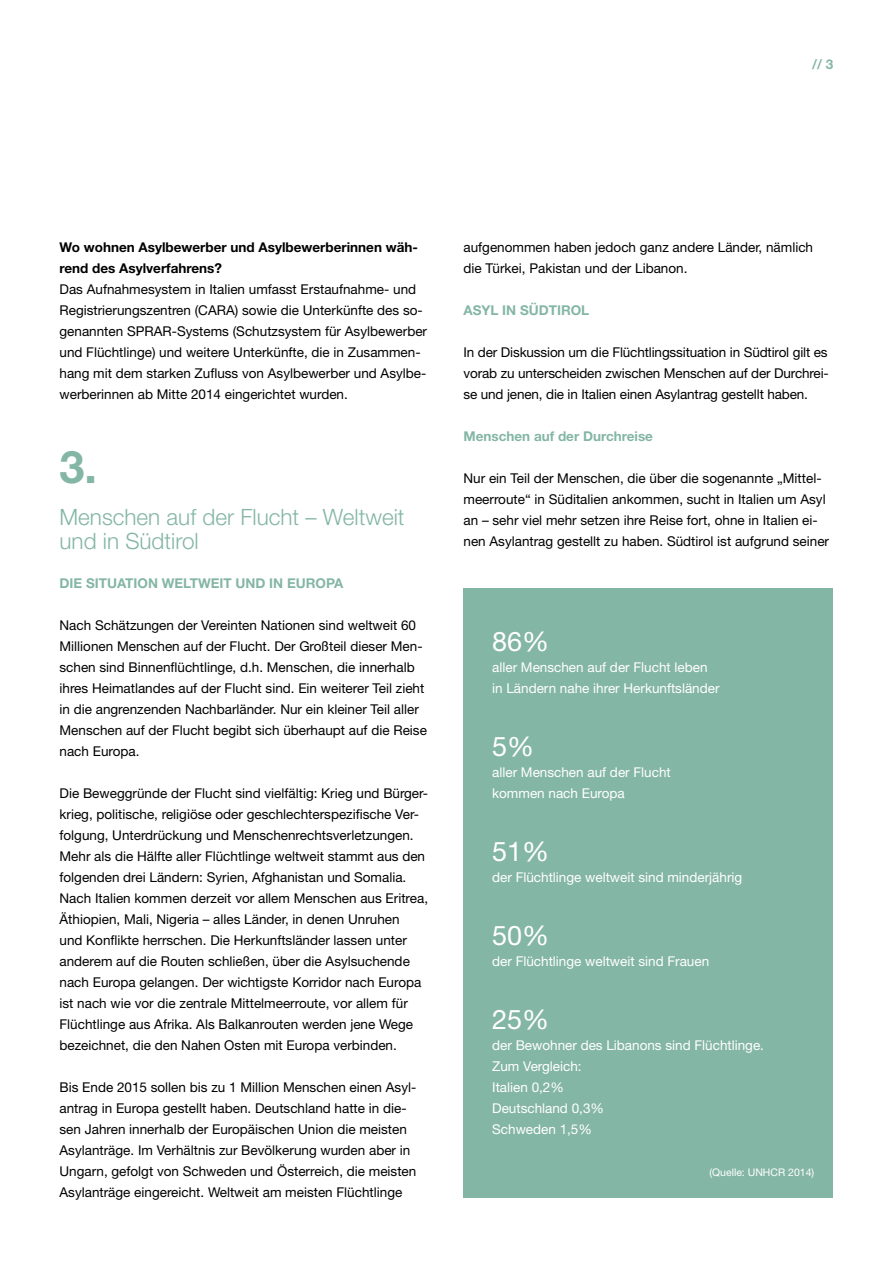
<style>
.page{position:relative;width:893px;height:1263px;background:#fff}
.page>*{position:absolute;margin:0;border:0;box-sizing:border-box;transform-origin:0 0}
.t1{font:700 45px "Helvetica Neue LT Std";color:#84b6a5}
.t2{font:27px "Helvetica Neue LT Std";color:#fff}
.t3{font:300 22.5px/24px "Helvetica Neue LT Std";color:#84b6a5}
.t4{font:13.5px/21px "Helvetica Neue LT Std";color:#000}
.t5{font:13.5px/21px "Helvetica Neue LT Std";color:#fff}
.t6{font:700 13.5px "Helvetica Neue LT Std";color:#84b6a5}
.t7{font:700 13.5px/21px "Helvetica Neue LT Std";color:#000}
.t8{font:10.5px "Helvetica Neue LT Std";color:#fff}
</style>
<div class="page">
<div style="left:463px;top:588px;width:370px;height:609px;background:#84b6a5"></div>
<p class="t6" style="left:812px;top:56px;width:23px">// 3</p>
<p class="t7" style="left:60px;top:236px;width:360px">Wo wohnen Asylbewerber und Asylbewerberinnen wäh&shy;rend des Asylverfahrens?</p>
<p class="t4" style="left:60px;top:279px;width:369px">Das Aufnahmesystem in Italien umfasst Erstaufnahme- und Registrierungszentren (CARA) sowie die Unterkünfte des so&shy;genannten SPRAR-Systems (Schutzsystem für Asylbewerber und Flüchtlinge) und weitere Unterkünfte, die in Zusammen&shy;hang mit dem starken Zufluss von Asylbewerber und Asylbe&shy;werberinnen ab Mitte 2014 eingerichtet wurden.</p>
<h1 class="t1" style="left:60px;top:439px;width:39px">3.</h1>
<h3 class="t3" style="left:60px;top:505px;width:347px">Menschen auf der Flucht – Weltweit und in Südtirol</h3>
<p class="t6" style="left:60px;top:575px;width:285px">DIE SITUATION WELTWEIT UND IN EUROPA</p>
<p class="t4" style="left:60px;top:615px;width:369px">Nach Schätzungen der Vereinten Nationen sind weltweit 60<br>Millionen Menschen auf der Flucht. Der Großteil dieser Men&shy;schen sind Binnenflüchtlinge, d.h. Menschen, die innerhalb ihres Heimatlandes auf der Flucht sind. Ein weiterer Teil zieht in die angrenzenden Nachbarländer. Nur ein kleiner Teil aller Menschen auf der Flucht begibt sich überhaupt auf die Reise nach Europa.</p>
<p class="t4" style="left:60px;top:783px;width:370px">Die Beweggründe der Flucht sind vielfältig: Krieg und Bürger&shy;krieg, politische, religiöse oder geschlechterspezifische Ver&shy;folgung, Unterdrückung und Menschenrechtsverletzungen.<br>Mehr als die Hälfte aller Flüchtlinge weltweit stammt aus den folgenden drei Ländern: Syrien, Afghanistan und Somalia.<br>Nach Italien kommen derzeit vor allem Menschen aus Eritrea, Äthiopien, Mali, Nigeria – alles Länder, in denen Unruhen<br>und Konflikte herrschen. Die Herkunftsländer lassen unter anderem auf die Routen schließen, über die Asylsuchende nach Europa gelangen. Der wichtigste Korridor nach Europa ist nach wie vor die zentrale Mittelmeerroute, vor allem für Flüchtlinge aus Afrika. Als Balkanrouten werden jene Wege bezeichnet, die den Nahen Osten mit Europa verbinden.</p>
<p class="t4" style="left:60px;top:1077px;width:358px">Bis Ende 2015 sollen bis zu 1 Million Menschen einen Asyl&shy;antrag in Europa gestellt haben. Deutschland hatte in die&shy;sen Jahren innerhalb der Europäischen Union die meisten Asylanträge. Im Verhältnis zur Bevölkerung wurden aber in Ungarn, gefolgt von Schweden und Österreich, die meisten Asylanträge eingereicht. Weltweit am meisten Flüchtlinge</p>
<p class="t4" style="left:463px;top:237px;width:351px">aufgenommen haben jedoch ganz andere Länder, nämlich die Türkei, Pakistan und der Libanon.</p>
<p class="t6" style="left:463px;top:302px;width:127px">ASYL IN SÜDTIROL</p>
<p class="t4" style="left:463px;top:342px;width:367px;text-align:justify">In der Diskussion um die Flüchtlingssituation in Südtirol gilt es vorab zu unterscheiden zwischen Menschen auf der Durchrei&shy;se und jenen, die in Italien einen Asylantrag gestellt haben.</p>
<p class="t6" style="left:463px;top:428px;width:191px">Menschen auf der Durchreise</p>
<p class="t4" style="left:463px;top:468px;width:367px">Nur ein Teil der Menschen, die über die sogenannte „Mittel&shy;meerroute“ in Süditalien ankommen, sucht in Italien um Asyl an – sehr viel mehr setzen ihre Reise fort, ohne in Italien ei&shy;nen Asylantrag gestellt zu haben. Südtirol ist aufgrund seiner</p>
<h2 class="t2" style="left:492px;top:625px;width:59px">86%</h2>
<p class="t5" style="left:492px;top:657px;width:229px">aller Menschen auf der Flucht leben in Ländern nahe ihrer Herkunftsländer</p>
<h2 class="t2" style="left:492px;top:730px;width:44px">5%</h2>
<p class="t5" style="left:492px;top:762px;width:180px">aller Menschen auf der Flucht kommen nach Europa</p>
<h2 class="t2" style="left:492px;top:835px;width:59px">51%</h2>
<p class="t5" style="left:492px;top:867px;width:252px">der Flüchtlinge weltweit sind minderjährig</p>
<h2 class="t2" style="left:492px;top:919px;width:59px">50%</h2>
<p class="t5" style="left:492px;top:951px;width:218px">der Flüchtlinge weltweit sind Frauen</p>
<h2 class="t2" style="left:492px;top:1003px;width:59px">25%</h2>
<p class="t5" style="left:492px;top:1035px;width:273px">der Bewohner des Libanons sind Flüchtlinge.<br>Zum Vergleich:<br>Italien 0,2%<br>Deutschland 0,3%<br>Schweden 1,5%</p>
<p class="t8" style="left:709px;top:1166px;width:106px">(Quelle: UNHCR 2014)</p>
</div>
